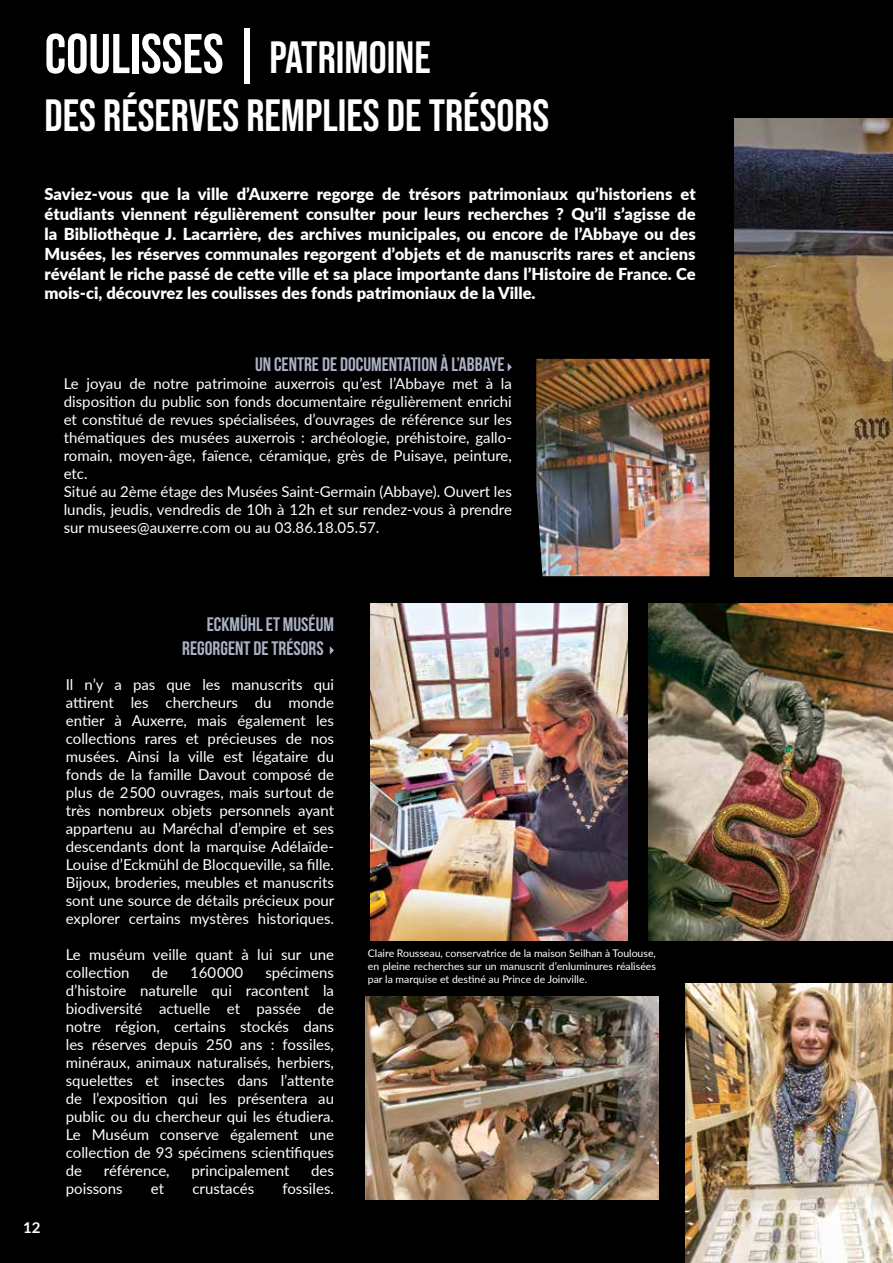
<style>
.page{position:relative;width:893px;height:1263px;background:#000}
.page>*{position:absolute;margin:0;border:0;box-sizing:border-box;transform-origin:0 0}
.t1{font:55.95px "Bebas Neue";color:#fff}
.t2{font:45px "Bebas Neue";color:#fff}
.t3{font:700 19.5px/23.4px "Bebas Neue";color:#acb1c6}
.t4{font:900 16.5px/19.8px "Lato";color:#fff;text-align:justify}
.t5{font:15px/18px "Lato";color:#fff;text-align:justify}
.t6{font:700 15px "Lato";color:#fff}
.t7{font:10.5px/12.6px "Lato";color:#fff;text-align:justify}
.s1{font-size:45px}
</style>
<div class="page">
<svg style="left:330px;top:646px;width:4px;height:9px"></svg>
<img style="left:536px;top:359px;width:173px;height:217px">
<img style="left:734px;top:118px;width:159px;height:458px">
<svg style="left:508px;top:363px;width:4px;height:8px"></svg>
<img style="left:370px;top:603px;width:258px;height:337px">
<img style="left:366px;top:996px;width:292px;height:204px">
<img style="left:685px;top:984px;width:208px;height:279px">
<img style="left:648px;top:603px;width:245px;height:337px">
<h1 class="t1" style="left:45px;top:22px;width:388px">COULISSES | <span class="s1">PATRIMOINE</span></h1>
<h2 class="t2" style="left:45px;top:90px;width:506px">DES RÉSERVES REMPLIES DE TRÉSORS</h2>
<p class="t4" style="left:45px;top:184px;width:653px">Saviez-vous que la ville d’Auxerre regorge de trésors patrimoniaux qu’historiens et étudiants viennent régulièrement consulter pour leurs recherches ? Qu’il s’agisse de la Bibliothèque J. Lacarrière, des archives municipales, ou encore de l’Abbaye ou des Musées, les réserves communales regorgent d’objets et de manuscrits rares et anciens révélant le riche passé de cette ville et sa place importante dans l’Histoire de France. Ce mois-ci, découvrez les coulisses des fonds patrimoniaux de la Ville.</p>
<h3 class="t3" style="left:255px;top:353px;width:251px">UN CENTRE DE DOCUMENTATION À L’ABBAYE</h3>
<p class="t5" style="left:64px;top:374px;width:450px;text-align:left">Le joyau de notre patrimoine auxerrois qu’est l’Abbaye met à la disposition du public son fonds documentaire régulièrement enrichi et constitué de revues spécialisées, d’ouvrages de référence sur les thématiques des musées auxerrois : archéologie, préhistoire, gallo&shy;romain, moyen-âge, faïence, céramique, grès de Puisaye, peinture, etc.<br>Situé au 2ème étage des Musées Saint-Germain (Abbaye). Ouvert les lundis, jeudis, vendredis de 10h à 12h et sur rendez-vous à prendre sur musees@auxerre.com ou au 03.86.18.05.57.</p>
<p class="t6" style="left:23px;top:1216px;width:19px">12</p>
<h3 class="t3" style="left:182px;top:612px;width:153px;text-indent:25px">ECKMÜHL ET MUSÉUM<br>REGORGENT DE TRÉSORS</h3>
<p class="t5" style="left:66px;top:674px;width:270px">Il n’y a pas que les manuscrits qui attirent les chercheurs du monde entier à Auxerre, mais également les collections rares et précieuses de nos musées. Ainsi la ville est légataire du fonds de la famille Davout composé de plus de 2 500 ouvrages, mais surtout de très nombreux objets personnels ayant appartenu au Maréchal d’empire et ses descendants dont la marquise Adélaïde-Louise d’Eckmühl de Blocqueville, sa fille.<br>Bijoux, broderies, meubles et manuscrits sont une source de détails précieux pour explorer certains mystères historiques.</p>
<p class="t5" style="left:66px;top:944px;width:270px">Le muséum veille quant à lui sur une collection</p>
<p class="t5" style="left:152px;top:962px;width:18px">de</p>
<p class="t5" style="left:190px;top:962px;width:55px">160 000</p>
<p class="t5" style="left:66px;top:962px;width:270px;text-indent:199px">spécimens d’histoire naturelle qui racontent la biodiversité actuelle et passée de notre région, certains stockés dans les réserves depuis 250 ans : fossiles, minéraux, animaux naturalisés, herbiers, squelettes et insectes dans l’attente de l’exposition qui les présentera au public ou du chercheur qui les étudiera.<br>Le Muséum conserve également une collection de 93 spécimens scientifiques de</p>
<p class="t5" style="left:104px;top:1160px;width:67px">référence,</p>
<p class="t5" style="left:192px;top:1160px;width:99px">principalement</p>
<p class="t5" style="left:311px;top:1160px;width:24px">des</p>
<p class="t5" style="left:66px;top:1178px;width:58px">poissons</p>
<p class="t5" style="left:151px;top:1178px;width:15px">et</p>
<p class="t5" style="left:192px;top:1178px;width:63px">crustacés</p>
<p class="t5" style="left:282px;top:1178px;width:53px">fossiles.</p>
<p class="t7" style="left:368px;top:947px;width:290px">Claire Rousseau, conservatrice de la maison Seilhan à Toulouse, en pleine recherches sur un manuscrit d’enluminures réalisées par la marquise et destiné au Prince de Joinville.</p>
</div>
